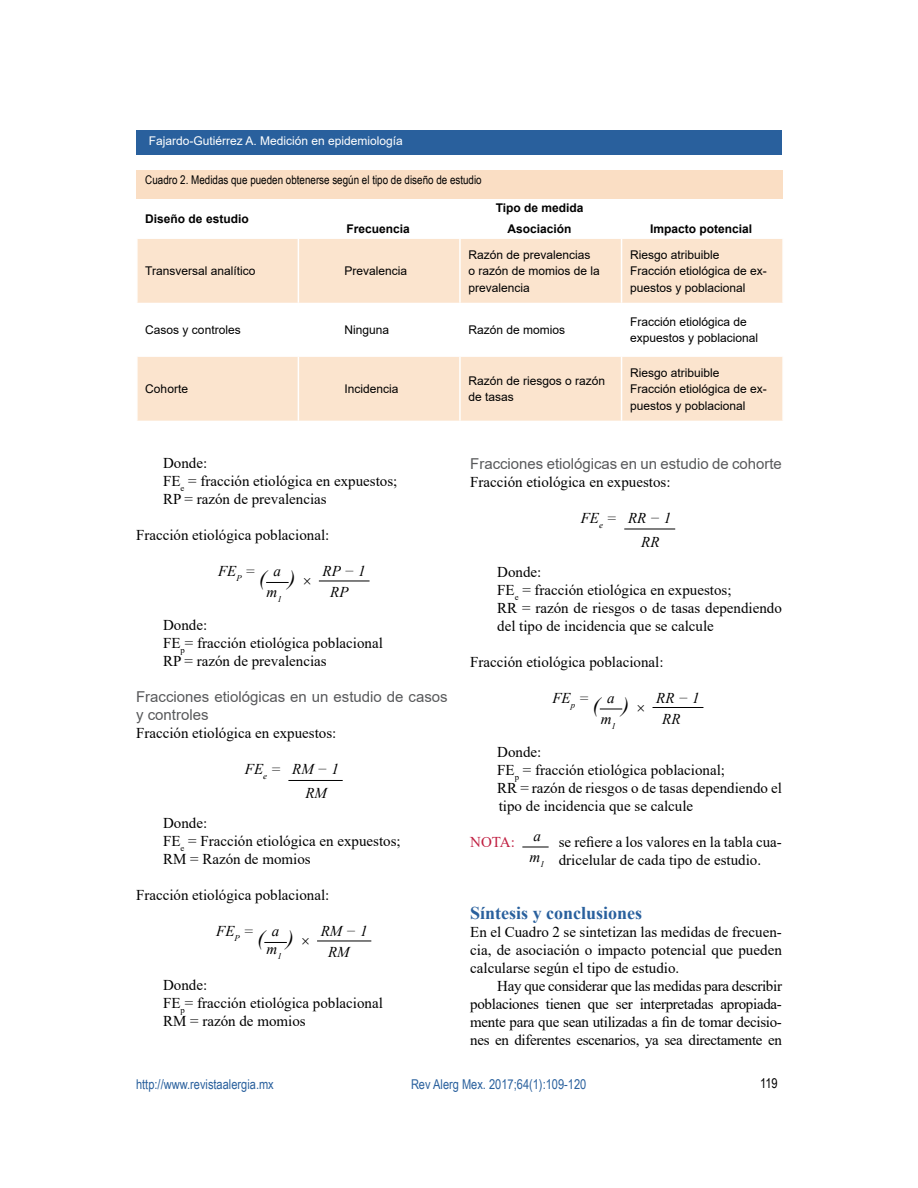
<style>
.page{position:relative;width:918px;height:1188px;background:#fff}
.page>*{position:absolute;margin:0;border:0;box-sizing:border-box;transform-origin:0 0}
.t1{font:700 18px "Times New Roman";color:#29609d}
.t2{font:15px/18px "Times New Roman";color:#000}
.t3{font:15px/18px "Arial";color:#58595b}
.t4{font:italic 15px/24px "Times New Roman";color:#000}
.t5{font:15px/15px "Times New Roman";color:#c01f41;text-align:right}
.t6{font:13.5px "Arial Narrow";color:#29609d}
.t7{font:13.5px "Arial Narrow";color:#000}
.t8{font:12px/16.5px "Arial";color:#000}
.t9{font:700 12px "Arial";color:#000}
.t10{font:12px "Arial Narrow";color:#000}
.t11{font:12px "Arial";color:#fff}
.s1{font-size:21px}
.s2{font-style:italic;color:#000}
</style>
<div class="page">
<div style="left:136px;top:130px;width:646px;height:24px;background:#29609d"></div>
<svg style="left:266px;top:582px;width:23px;height:1px"></svg>
<hr style="left:319px;top:581px;width:51px;height:1px;background:#000">
<hr style="left:288px;top:780px;width:55px;height:1px;background:#000">
<svg style="left:264px;top:942px;width:23px;height:1px"></svg>
<hr style="left:317px;top:941px;width:54px;height:1px;background:#000">
<hr style="left:624px;top:529px;width:51px;height:1px;background:#000">
<svg style="left:600px;top:709px;width:22px;height:1px"></svg>
<hr style="left:653px;top:707px;width:50px;height:1px;background:#000">
<svg style="left:522px;top:847px;width:27px;height:1px"></svg>
<div style="left:137px;top:170px;width:646px;height:28px;background:#fadec4"></div>
<svg style="left:138px;top:239px;width:644px;height:182px;fill:#fbe4ce"></svg>
<hr style="left:298px;top:239px;width:1px;height:64px;background:#fff">
<hr style="left:459px;top:239px;width:2px;height:64px;background:#fff">
<hr style="left:621px;top:239px;width:1px;height:64px;background:#fff">
<hr style="left:298px;top:357px;width:1px;height:64px;background:#fff">
<hr style="left:459px;top:357px;width:2px;height:64px;background:#fff">
<hr style="left:621px;top:357px;width:1px;height:64px;background:#fff">
<p class="t11" style="left:149px;top:133px;width:256px">Fajardo-Gutiérrez A. Medición en epidemiología</p>
<p class="t10" style="left:145px;top:171px;width:338px">Cuadro 2. Medidas que pueden obtenerse según el tipo de diseño de estudio</p>
<p class="t9" style="left:145px;top:210px;width:105px">Diseño de estudio</p>
<p class="t9" style="left:496px;top:200px;width:89px">Tipo de medida</p>
<p class="t9" style="left:346px;top:220px;width:65px">Frecuencia</p>
<p class="t9" style="left:508px;top:220px;width:66px">Asociación</p>
<p class="t9" style="left:650px;top:220px;width:104px">Impacto potencial</p>
<p class="t8" style="left:145px;top:263px;width:112px">Transversal analítico</p>
<p class="t8" style="left:344px;top:263px;width:64px">Prevalencia</p>
<p class="t8" style="left:468px;top:246px;width:133px">Razón de prevalencias o razón de momios de la prevalencia</p>
<p class="t8" style="left:630px;top:246px;width:138px">Riesgo atribuible<br>Fracción etiológica de ex&shy;puestos y poblacional</p>
<p class="t8" style="left:145px;top:322px;width:97px">Casos y controles</p>
<p class="t8" style="left:344px;top:322px;width:46px">Ninguna</p>
<p class="t8" style="left:468px;top:322px;width:98px">Razón de momios</p>
<p class="t8" style="left:630px;top:313px;width:130px">Fracción etiológica de expuestos y poblacional</p>
<p class="t8" style="left:145px;top:381px;width:44px">Cohorte</p>
<p class="t8" style="left:344px;top:381px;width:56px">Incidencia</p>
<p class="t8" style="left:468px;top:372px;width:138px">Razón de riesgos o razón de tasas</p>
<p class="t8" style="left:630px;top:364px;width:138px">Riesgo atribuible<br>Fracción etiológica de ex&shy;puestos y poblacional</p>
<p class="t2" style="left:163px;top:454px;width:236px">Donde:<br>FE<sub>e</sub> = fracción etiológica en expuestos;<br>RP = razón de prevalencias</p>
<p class="t2" style="left:136px;top:526px;width:195px">Fracción etiológica poblacional:</p>
<p class="t4" style="left:218px;top:559px;width:79px">FE<sub>P</sub> = <span class="s1">(</span> a <span class="s1">)</span></p>
<p class="t4" style="left:323px;top:559px;width:45px">RP − 1</p>
<p class="t4" style="left:267px;top:580px;width:17px">m<sub>1</sub></p>
<p class="t4" style="left:330px;top:580px;width:20px">RP</p>
<p class="t2" style="left:163px;top:616px;width:221px">Donde:<br>FE<sub>p</sub>= fracción etiológica poblacional<br>RP = razón de prevalencias</p>
<p class="t3" style="left:136px;top:688px;width:313px">Fracciones etiológicas en un estudio de casos y controles</p>
<p class="t2" style="left:136px;top:724px;width:202px">Fracción etiológica en expuestos:</p>
<p class="t4" style="left:305px;top:757px;width:35px;text-indent:-61px">FE<sub>e</sub> = RM − 1<br>RM</p>
<p class="t2" style="left:163px;top:814px;width:239px">Donde:<br>FE<sub>e</sub> = Fracción etiológica en expuestos;<br>RM = Razón de momios</p>
<p class="t2" style="left:136px;top:886px;width:195px">Fracción etiológica poblacional:</p>
<p class="t4" style="left:216px;top:919px;width:79px">FE<sub>P</sub> = <span class="s1">(</span> a <span class="s1">)</span></p>
<p class="t4" style="left:321px;top:919px;width:48px">RM − 1</p>
<p class="t4" style="left:267px;top:937px;width:17px">m<sub>1</sub></p>
<p class="t4" style="left:328px;top:940px;width:23px">RM</p>
<p class="t2" style="left:163px;top:976px;width:221px">Donde:<br>FE<sub>p</sub>= fracción etiológica poblacional<br>RM = razón de momios</p>
<p class="t3" style="left:470px;top:455px;width:313px">Fracciones etiológicas en un estudio de cohorte</p>
<p class="t2" style="left:470px;top:473px;width:202px">Fracción etiológica en expuestos:</p>
<p class="t4" style="left:641px;top:506px;width:32px;text-indent:-61px">FE<sub>e</sub> = RR − 1<br>RR</p>
<p class="t2" style="left:497px;top:563px;width:286px">Donde:<br>FE<sub>e</sub> = fracción etiológica en expuestos;<br>RR = razón de riesgos o de tasas dependiendo del tipo de incidencia que se calcule</p>
<p class="t2" style="left:470px;top:653px;width:195px">Fracción etiológica poblacional:</p>
<p class="t4" style="left:552px;top:686px;width:78px">FE<sub>p</sub> = <span class="s1">(</span> a <span class="s1">)</span></p>
<p class="t4" style="left:656px;top:686px;width:45px">RR − 1</p>
<p class="t4" style="left:601px;top:707px;width:17px">m<sub>1</sub></p>
<p class="t4" style="left:662px;top:707px;width:20px">RR</p>
<p class="t2" style="left:497px;top:743px;width:286px">Donde:<br>FE<sub>p</sub> = fracción etiológica poblacional;<br>RR = razón de riesgos o de tasas dependiendo el tipo de incidencia que se calcule</p>
<p class="t5" style="left:470px;top:834px;width:76px">NOTA: <sup>a </sup><span class="s2">m</span><sub>1</sub></p>
<p class="t2" style="left:559px;top:833px;width:225px">se refiere a los valores en la tabla cua&shy;dricelular de cada tipo de estudio.</p>
<p class="t1" style="left:470px;top:900px;width:174px">Síntesis y conclusiones</p>
<p class="t2" style="left:470px;top:923px;width:313px;text-align:justify">En el Cuadro 2 se sintetizan las medidas de frecuen&shy;cia, de asociación o impacto potencial que pueden calcularse según el tipo de estudio.</p>
<p class="t2" style="left:470px;top:977px;width:313px;text-align:justify;text-indent:27px">Hay que considerar que las medidas para describir poblaciones tienen que ser interpretadas apropiada&shy;mente para que sean utilizadas a fin de tomar decisio&shy;nes en diferentes escenarios, ya sea directamente en</p>
<p class="t6" style="left:136px;top:1074px;width:139px">http://www.revistaalergia.mx</p>
<p class="t6" style="left:411px;top:1075px;width:177px">Rev Alerg Mex. 2017;64(1):109-120</p>
<p class="t7" style="left:760px;top:1074px;width:19px">119</p>
</div>
